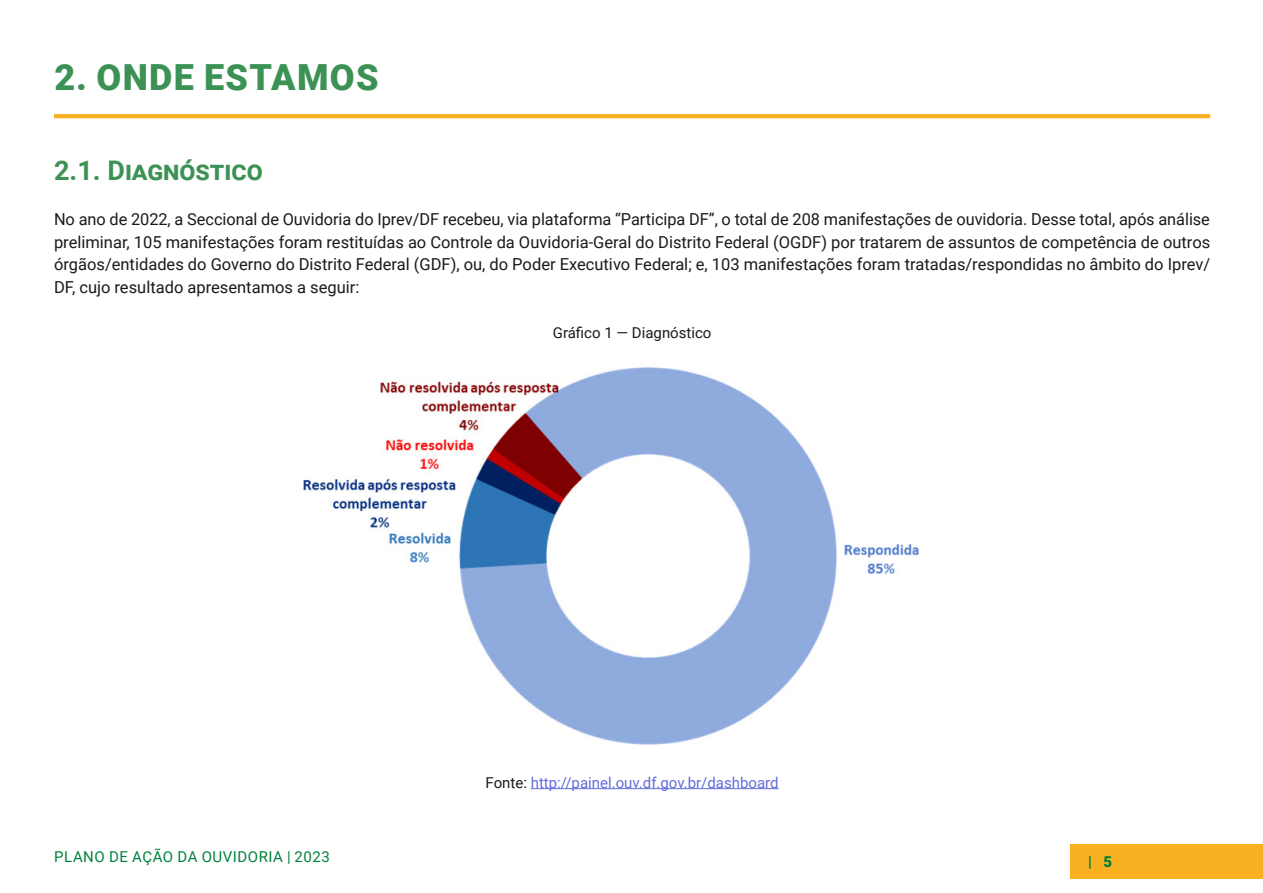
<style>
.page{position:relative;width:1263px;height:893px;background:#fff}
.page>*{position:absolute;margin:0;border:0;box-sizing:border-box;transform-origin:0 0}
.t1{font:900 36px "Roboto";letter-spacing:.035em;color:#3c9255}
.t2{font:700 27px "Roboto";color:#3c9255}
.t3{font:16.5px/22.5px "Roboto";color:#1a1a1a;text-align:justify}
.t4{font:15px "Roboto";color:#616cda}
.t5{font:15px "Roboto";letter-spacing:.035em;color:#00813b}
.t6{font:15px "Roboto";color:#1a1a1a}
.t7{font:900 15px "Roboto";color:#00813b}
.s1{color:#1a1a1a}
</style>
<div class="page">
<div style="left:1070px;top:844px;width:193px;height:34px;background:#f9b122"></div>
<img style="left:303px;top:367px;width:616px;height:378px">
<hr style="left:531px;top:788px;width:248px;height:1px;background:#616cda">
<div style="left:588px;top:519px;width:105px;height:63px;background:#fff"></div>
<div style="left:163px;top:497px;width:159px;height:244px;background:#fff"></div>
<svg style="left:54px;top:114px;width:1156px;height:4px;background:#f9b225"></svg>
<h1 class="t1" style="left:55px;top:52px;width:325px">2. ONDE ESTAMOS</h1>
<h2 class="t2" style="left:54px;top:151px;width:210px">2.1. Diagnóstico</h2>
<p class="t3" style="left:54px;top:207px;width:1158px">No ano de 2022, a Seccional de Ouvidoria do Iprev/DF recebeu, via plataforma “Participa DF”, o total de 208 manifestações de ouvidoria. Desse total, após análise preliminar, 105 manifestações foram restituídas ao Controle da Ouvidoria-Geral do Distrito Federal (OGDF) por tratarem de assuntos de competência de outros órgãos/entidades do Governo do Distrito Federal (GDF), ou, do Poder Executivo Federal; e, 103 manifestações foram tratadas/respondidas no âmbito do Iprev/ DF, cujo resultado apresentamos a seguir:</p>
<p class="t6" style="left:553px;top:322px;width:160px">Gráfico 1 — Diagnóstico</p>
<p class="t5" style="left:54px;top:846px;width:277px">PLANO DE AÇÃO DA OUVIDORIA | 2023</p>
<p class="t4" style="left:486px;top:772px;width:294px"><span class="s1">Fonte:</span> http://painel.ouv.df.gov.br/dashboard</p>
<p class="t7" style="left:1088px;top:851px;width:25px">| 5</p>
</div>
